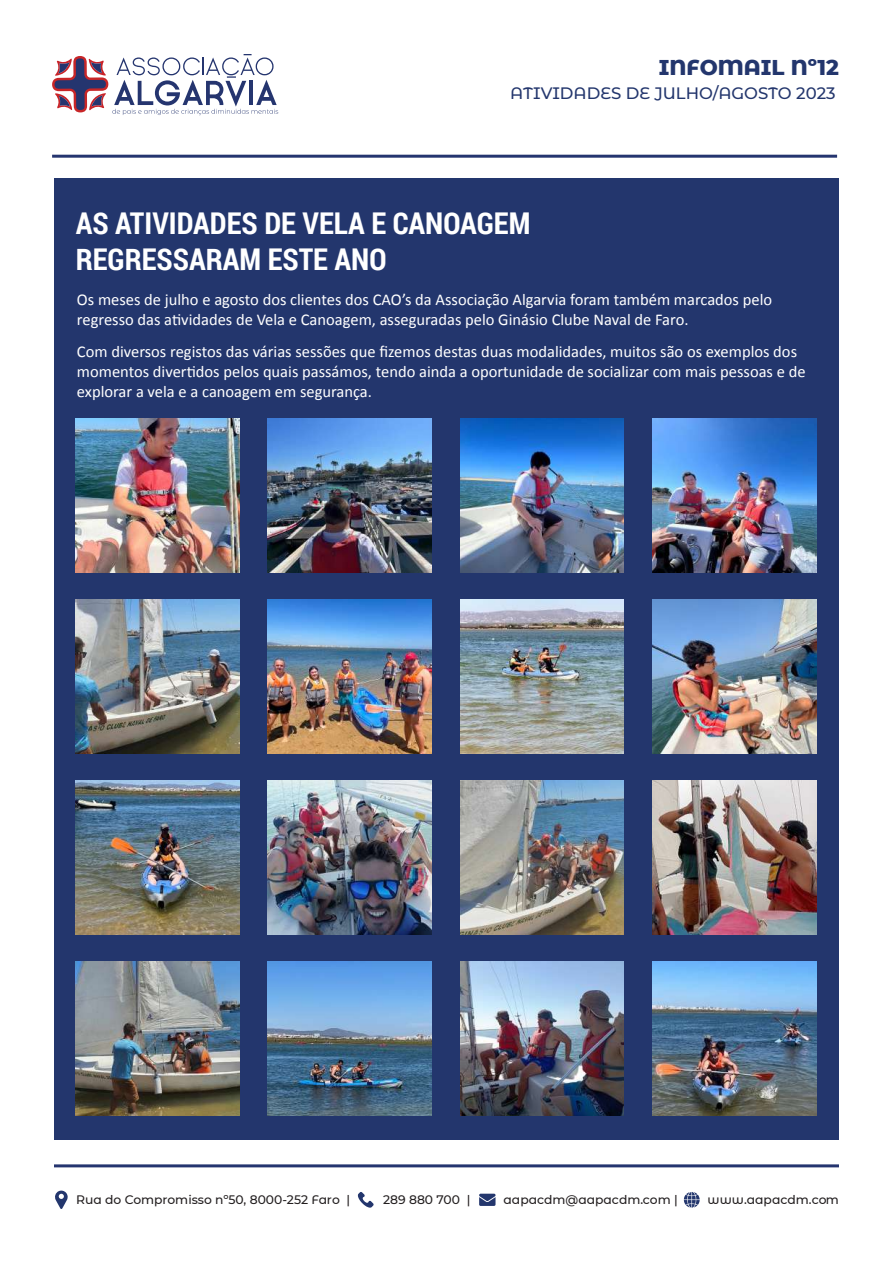
<style>
.page{position:relative;width:893px;height:1263px;background:#fff}
.page>*{position:absolute;margin:0;border:0;box-sizing:border-box;transform-origin:0 0}
.t1{font:700 30px/36px "Roboto Condensed";color:#fff}
.t2{font:800 21.45px "Montserrat Alternates";color:#23366d}
.t3{font:16.5px/19.8px "Calibri";color:#fff}
.t4{font:500 16.5px "Montserrat Alternates";color:#23366d}
.t5{font:500 12.3px "Montserrat Alternates";color:#231f20}
</style>
<div class="page">
<svg style="left:52px;top:54px;width:226px;height:61px"></svg>
<hr style="left:52px;top:155px;width:785px;height:3px;background:#25356f">
<hr style="left:54px;top:1164px;width:785px;height:3px;background:#25356f">
<svg style="left:479px;top:1194px;width:16px;height:12px"></svg>
<svg style="left:684px;top:1192px;width:16px;height:16px"></svg>
<svg style="left:358px;top:1192px;width:16px;height:16px"></svg>
<svg style="left:55px;top:1190px;width:13px;height:19px"></svg>
<div style="left:54px;top:178px;width:785px;height:962px;background:#23366d"></div>
<img style="left:652px;top:418px;width:164px;height:155px">
<img style="left:76px;top:418px;width:164px;height:155px">
<img style="left:268px;top:418px;width:164px;height:155px">
<img style="left:460px;top:418px;width:164px;height:155px">
<img style="left:652px;top:599px;width:164px;height:155px">
<img style="left:76px;top:599px;width:164px;height:155px">
<img style="left:268px;top:599px;width:164px;height:155px">
<img style="left:460px;top:599px;width:164px;height:155px">
<img style="left:652px;top:780px;width:164px;height:155px">
<img style="left:76px;top:780px;width:164px;height:155px">
<img style="left:268px;top:780px;width:164px;height:155px">
<img style="left:460px;top:780px;width:164px;height:155px">
<img style="left:652px;top:961px;width:164px;height:155px">
<img style="left:76px;top:961px;width:164px;height:155px">
<img style="left:268px;top:961px;width:164px;height:155px">
<img style="left:460px;top:961px;width:164px;height:155px">
<h2 class="t2" style="left:659px;top:51px;width:182px">INFOMAIL Nº12</h2>
<p class="t4" style="left:510px;top:82px;width:327px">ATIVIDADES DE JULHO/AGOSTO 2023</p>
<h1 class="t1" style="left:76px;top:204px;width:456px">AS ATIVIDADES DE VELA E CANOAGEM<br>REGRESSARAM ESTE ANO</h1>
<p class="t3" style="left:77px;top:289px;width:697px">Os meses de julho e agosto dos clientes dos CAO’s da Associação Algarvia foram também marcados pelo regresso das atividades de Vela e Canoagem, asseguradas pelo Ginásio Clube Naval de Faro.</p>
<p class="t3" style="left:77px;top:341px;width:730px">Com diversos registos das várias sessões que fizemos destas duas modalidades, muitos são os exemplos dos momentos divertidos pelos quais passámos, tendo ainda a oportunidade de socializar com mais pessoas e de explorar a vela e a canoagem em segurança.</p>
<p class="t5" style="left:76px;top:1191px;width:275px">Rua do Compromisso nº50, 8000-252 Faro |</p>
<p class="t5" style="left:383px;top:1191px;width:89px">289 880 700 |</p>
<p class="t5" style="left:503px;top:1191px;width:176px">aapacdm@aapacdm.com |</p>
<p class="t5" style="left:708px;top:1191px;width:133px">www.aapacdm.com</p>
</div>
